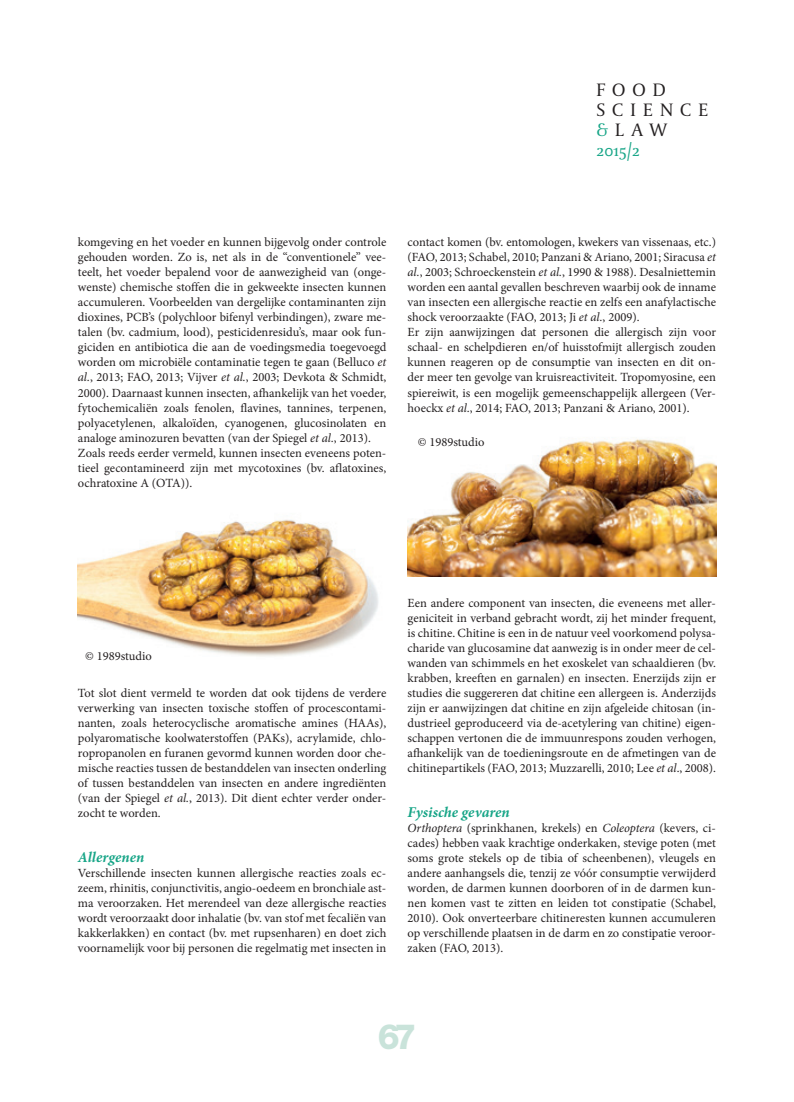
<style>
.page{position:relative;width:794px;height:1102px;background:#fff}
.page>*{position:absolute;margin:0;border:0;box-sizing:border-box;transform-origin:0 0}
.t1{font:800 34.75px "Helvetica Neue";color:#c9e3da}
.t2{font:18.88px/20.8px "DTL Paradox ST";letter-spacing:.38em;color:#231f20}
.t3{font:18.88px "DTL Paradox ST";color:#17a587}
._07_titel_A{font:italic 700 15px "Minion Pro";color:#17a587}
.Normaal{font:12.5px/15px "Minion Pro";color:#231f20;text-align:justify}
.s1{color:#17a587}
.s2{font-style:italic}
</style>
<div class="page">
<img style="left:407px;top:437px;width:309px;height:139px">
<img style="left:78px;top:519px;width:301px;height:138px">
<h2 class="t2" style="left:596px;top:79px;width:113px">FOOD<br>SCIENCE</h2>
<h2 class="t3" style="left:596px;top:139px;width:45px">2015/2</h2>
<h2 class="t2" style="left:596px;top:120px;width:72px"><span class="s1">&amp;</span>LAW</h2>
<p class="Normaal" style="left:78px;top:235px;width:310px">komgeving en het voeder en kunnen bijgevolg onder controle gehouden worden. Zo is, net als in de “conventionele” vee&shy;teelt, het voeder bepalend voor de aanwezigheid van (onge&shy;wenste) chemische stoffen die in gekweekte insecten kunnen accumuleren. Voorbeelden van dergelijke contaminanten zijn dioxines, PCB’s (polychloor bifenyl verbindingen), zware me&shy;talen (bv. cadmium, lood), pesticidenresidu’s, maar ook fun&shy;giciden en antibiotica die aan de voedingsmedia toegevoegd worden om microbiële contaminatie tegen te gaan (Belluco <span class="s2">et al.</span>, 2013; FAO, 2013; Vijver <span class="s2">et al.</span>, 2003; Devkota &amp; Schmidt, 2000). Daarnaast kunnen insecten, afhankelijk van het voeder, fytochemicaliën zoals fenolen, flavines, tannines, terpenen, polyacetylenen, alkaloïden, cyanogenen, glucosinolaten en analoge aminozuren bevatten (van der Spiegel <span class="s2">et al.</span>, 2013).</p>
<p class="Normaal" style="left:78px;top:445px;width:310px">Zoals reeds eerder vermeld, kunnen insecten eveneens poten&shy;tieel gecontamineerd zijn met mycotoxines (bv. aflatoxines, ochratoxine A (OTA)).</p>
<p class="Normaal" style="left:407px;top:235px;width:310px">contact komen (bv. entomologen, kwekers van vissenaas, etc.) (FAO, 2013; Schabel, 2010; Panzani &amp; Ariano, 2001; Siracusa <span class="s2">et al.</span>, 2003; Schroeckenstein <span class="s2">et al.</span>, 1990 &amp; 1988). Desalniettemin worden een aantal gevallen beschreven waarbij ook de inname van insecten een allergische reactie en zelfs een anafylactische shock veroorzaakte (FAO, 2013; Ji <span class="s2">et al.</span>, 2009).</p>
<p class="Normaal" style="left:407px;top:325px;width:310px">Er zijn aanwijzingen dat personen die allergisch zijn voor schaal- en schelpdieren en/of huisstofmijt allergisch zouden kunnen reageren op de consumptie van insecten en dit on&shy;der meer ten gevolge van kruisreactiviteit. Tropomyosine, een spiereiwit, is een mogelijk gemeenschappelijk allergeen (Ver&shy;hoeckx <span class="s2">et al.</span>, 2014; FAO, 2013; Panzani &amp; Ariano, 2001).</p>
<p class="Normaal" style="left:418px;top:434px;width:68px">© 1989studio</p>
<p class="Normaal" style="left:85px;top:649px;width:68px">© 1989studio</p>
<p class="Normaal" style="left:78px;top:685px;width:310px">Tot slot dient vermeld te worden dat ook tijdens de verdere verwerking van insecten toxische stoffen of procescontami&shy;nanten, zoals heterocyclische aromatische amines (HAAs), polyaromatische koolwaterstoffen (PAKs), acrylamide, chlo&shy;ropropanolen en furanen gevormd kunnen worden door che&shy;mische reacties tussen de bestanddelen van insecten onderling of tussen bestanddelen van insecten en andere ingrediënten (van der Spiegel <span class="s2">et al.</span>, 2013). Dit dient echter verder onder&shy;zocht te worden.</p>
<p class="_07_titel_A" style="left:78px;top:846px;width:68px">Allergenen</p>
<p class="Normaal" style="left:78px;top:865px;width:310px">Verschillende insecten kunnen allergische reacties zoals ec&shy;zeem, rhinitis, conjunctivitis, angio-oedeem en bronchiale ast&shy;ma veroorzaken. Het merendeel van deze allergische reacties wordt veroorzaakt door inhalatie (bv. van stof met fecaliën van kakkerlakken) en contact (bv. met rupsenharen) en doet zich voornamelijk voor bij personen die regelmatig met insecten in</p>
<p class="Normaal" style="left:407px;top:595px;width:310px">Een andere component van insecten, die eveneens met aller&shy;geniciteit in verband gebracht wordt, zij het minder frequent, is chitine. Chitine is een in de natuur veel voorkomend polysa&shy;charide van glucosamine dat aanwezig is in onder meer de cel&shy;wanden van schimmels en het exoskelet van schaaldieren (bv. krabben, kreeften en garnalen) en insecten. Enerzijds zijn er studies die suggereren dat chitine een allergeen is. Anderzijds zijn er aanwijzingen dat chitine en zijn afgeleide chitosan (in&shy;dustrieel geproduceerd via de-acetylering van chitine) eigen&shy;schappen vertonen die de immuunrespons zouden verhogen, afhankelijk van de toedieningsroute en de afmetingen van de chitinepartikels (FAO, 2013; Muzzarelli, 2010; Lee <span class="s2">et al</span>., 2008).</p>
<p class="_07_titel_A" style="left:407px;top:801px;width:104px">Fysische gevaren</p>
<p class="Normaal" style="left:407px;top:820px;width:310px"><span class="s2">Orthoptera</span> (sprinkhanen, krekels) en <span class="s2">Coleoptera</span> (kevers, ci&shy;cades) hebben vaak krachtige onderkaken, stevige poten (met soms grote stekels op de tibia of scheenbenen), vleugels en andere aanhangsels die, tenzij ze vóór consumptie verwijderd worden, de darmen kunnen doorboren of in de darmen kun&shy;nen komen vast te zitten en leiden tot constipatie (Schabel, 2010). Ook onverteerbare chitineresten kunnen accumuleren op verschillende plaatsen in de darm en zo constipatie veroor&shy;zaken (FAO, 2013).</p>
<h1 class="t1" style="left:378px;top:1016px;width:40px">67</h1>
</div>
